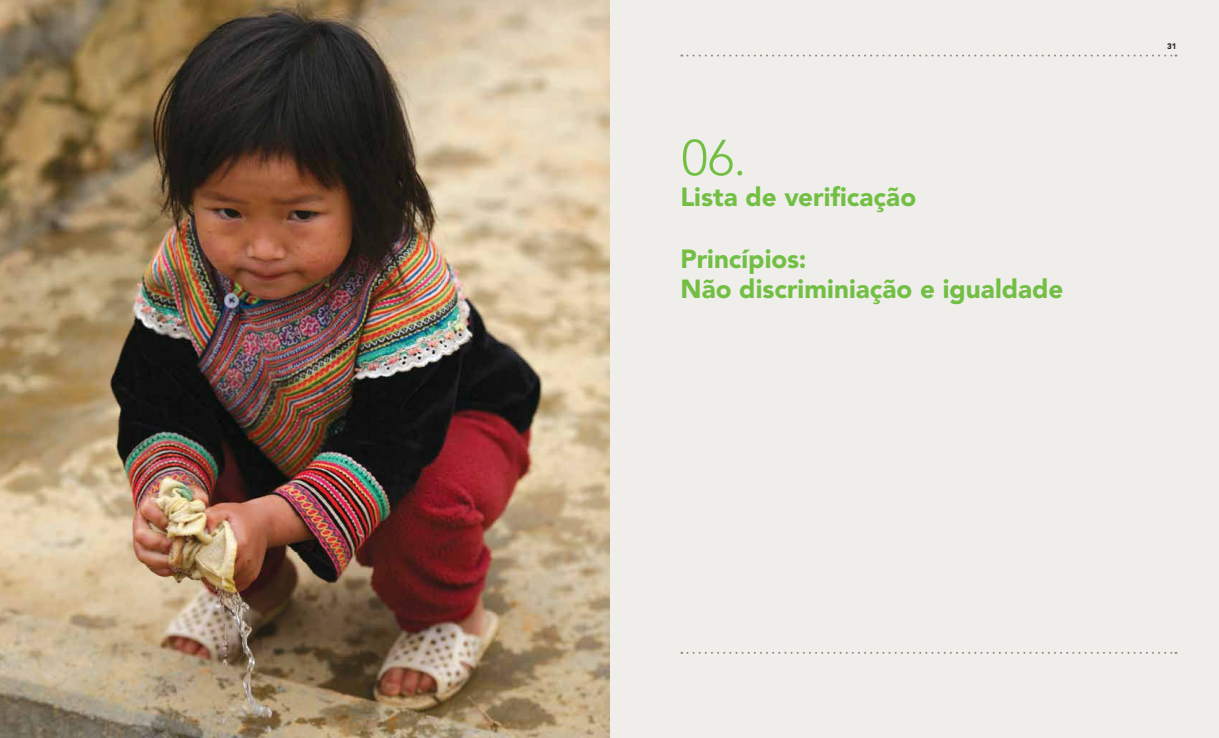
<style>
.page{position:relative;width:1219px;height:738px;background:#fff}
.page>*{position:absolute;margin:0;border:0;box-sizing:border-box;transform-origin:0 0}
.t1{font:300 50px "Avenir LT Std";color:#72bf44}
.t2{font:900 26px/30px "Avenir LT Std";color:#72bf44}
.t3{font:900 8px "Avenir LT Std";color:#231f20}
</style>
<div class="page">
<div style="left:609px;top:0;width:610px;height:737px;background:#efeeeb"></div>
<img style="left:0;top:0;width:609px;height:737px">
<svg style="left:681px;top:651px;width:495px;height:2px"></svg>
<svg style="left:681px;top:55px;width:495px;height:2px"></svg>
<h1 class="t1" style="left:682px;top:128px;width:66px">06.</h1>
<p class="t2" style="left:680px;top:182px;width:237px">Lista de verificação</p>
<p class="t2" style="left:681px;top:244px;width:384px">Princípios:<br>Não discriminiação e igualdade</p>
<p class="t3" style="left:1167px;top:41px;width:11px">31</p>
</div>
